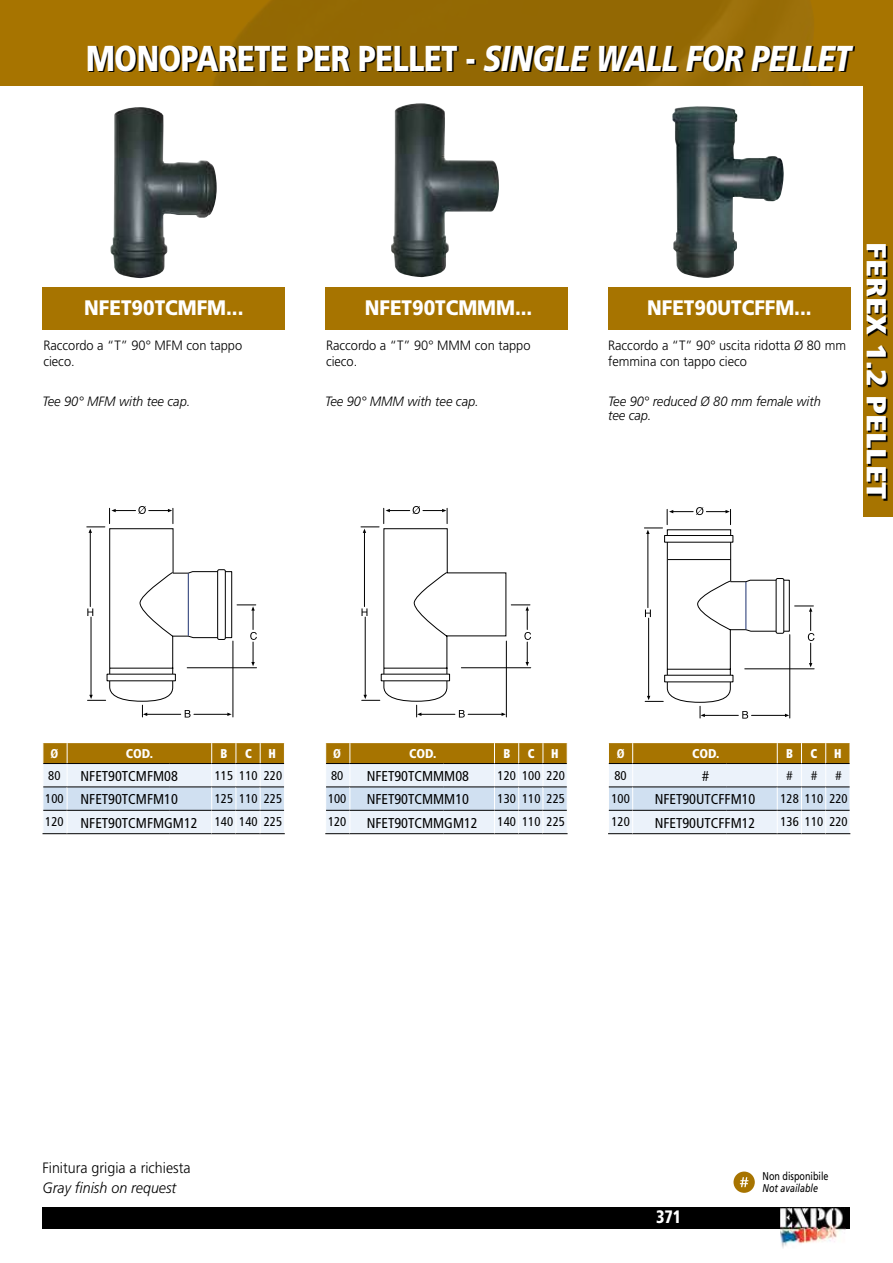
<style>
.page{position:relative;width:893px;height:1263px;background:#fff}
.page>*{position:absolute;margin:0;border:0;box-sizing:border-box;transform-origin:0 0}
.t1{font:900 36px "Frutiger";letter-spacing:-.01em;color:#fff;scale:.8 1}
.t2{font:900 condensed 27.45px "Frutiger";color:#fff;scale:1.2 1}
.t3{font:900 21px "Frutiger";color:#fff;scale:.9 1}
.t4{font:900 condensed 18px "Frutiger";color:#fff;scale:.9 1}
.t5{font:900 16.5px "Frutiger";color:#fff;scale:.7 1}
.t6{font:italic 900 16.5px "Frutiger";color:#fff;scale:.7 1}
.t7{font:300 15px "Frutiger";color:#000;scale:.95 1}
.t8{font:italic 300 15px "Frutiger";color:#000;scale:.95 1}
.t9{font:condensed 14.25px/23.4px "Frutiger";color:#000}
.t10{font:300 13.5px/16.2px "Frutiger";color:#000;scale:.95 1}
.t11{font:italic 300 13.5px/14.2px "Frutiger";color:#000;scale:.95 1}
.t12{font:condensed 12.75px/23.4px "Frutiger";color:#000;text-align:justify}
.t13{font:900 condensed 12.75px "Frutiger";color:#fff}
.t14{font:900 condensed 12.75px "Frutiger";color:#fff;scale:.9 1}
.t15{font:900 condensed 12.75px "Frutiger";color:#fff;scale:.9 1}
.t16{font:11.25px "Frutiger";color:#000;scale:.8 1}
.t17{font:italic 11.25px "Frutiger";color:#000;scale:.8 1}
.s1{font-style:italic}
</style>
<div class="page">
<div style="left:43px;top:1207px;width:807px;height:21px;background:#000"></div>
<img style="left:781px;top:1207px;width:65px;height:41px">
<div style="left:608px;top:287px;width:242px;height:43px;background:#a77400"></div>
<div style="left:863px;top:0;width:30px;height:517px;background:#a77400"></div>
<div style="left:0;top:0;width:893px;height:85px;background:#a77400"></div>
<img style="left:213px;top:0;width:601px;height:85px">
<img style="left:672px;top:106px;width:112px;height:172px">
<svg style="left:608px;top:743px;width:243px;height:91px;background:#ccc9b8"></svg>
<div style="left:43px;top:287px;width:242px;height:43px;background:#a77400"></div>
<img style="left:111px;top:107px;width:106px;height:171px">
<svg style="left:43px;top:743px;width:242px;height:91px;background:#ccc8b8"></svg>
<svg style="left:87px;top:506px;width:170px;height:211px"></svg>
<div style="left:107px;top:674px;width:68px;height:7px;background:#fff"></div>
<div style="left:218px;top:570px;width:7px;height:69px;background:#fff"></div>
<div style="left:217px;top:569px;width:9px;height:71px;border:1px solid #000"></div>
<div style="left:325px;top:287px;width:243px;height:43px;background:#a77400"></div>
<img style="left:391px;top:103px;width:108px;height:174px">
<svg style="left:325px;top:743px;width:243px;height:91px;background:#ccc9b8"></svg>
<svg style="left:361px;top:506px;width:170px;height:211px"></svg>
<div style="left:381px;top:674px;width:69px;height:7px;background:#fff"></div>
<svg style="left:644px;top:507px;width:170px;height:212px"></svg>
<div style="left:665px;top:675px;width:68px;height:7px;background:#fff"></div>
<hr style="left:668px;top:559px;width:63px;height:1px;background:#000">
<div style="left:665px;top:535px;width:68px;height:7px;background:#fff"></div>
<div style="left:664px;top:535px;width:69px;height:7px;border:1px solid #000"></div>
<svg style="left:868px;top:246px;width:20px;height:254px"></svg>
<svg style="left:89px;top:46px;width:766px;height:26px;background:#4b3501"></svg>
<svg style="left:733px;top:1171px;width:22px;height:22px"></svg>
<svg style="left:740px;top:1177px;width:8px;height:10px"></svg>
<h1 class="t1" style="left:86px;top:36px;width:957px">MONOPARETE PER PELLET - <span class="s1">SINGLE WALL FOR PELLET</span></h1>
<p class="t5" style="left:122px;top:287px;width:140px">Raccordo a T 45°</p>
<p class="t6" style="left:135px;top:305px;width:104px">45° Tee duct</p>
<p class="t5" style="left:687px;top:287px;width:140px">Raccordo a T 45°</p>
<p class="t6" style="left:700px;top:305px;width:104px">45° Tee duct</p>
<h3 class="t3" style="left:84px;top:295px;width:178px">NFET90TCMFM...</h3>
<h3 class="t3" style="left:365px;top:295px;width:188px">NFET90TCMMM...</h3>
<h3 class="t3" style="left:647px;top:295px;width:184px">NFET90UTCFFM...</h3>
<p class="t10" style="left:43px;top:337px;width:211px">Raccordo a “T” 90° MFM con tappo cieco.</p>
<p class="t10" style="left:326px;top:337px;width:217px">Raccordo a “T” 90° MMM con tappo cieco.</p>
<p class="t10" style="left:608px;top:337px;width:252px">Raccordo a “T” 90° uscita ridotta Ø 80 mm femmina con tappo cieco</p>
<p class="t11" style="left:43px;top:394px;width:157px">Tee 90° MFM with tee cap.</p>
<p class="t11" style="left:325px;top:394px;width:163px">Tee 90° MMM with tee cap.</p>
<p class="t11" style="left:608px;top:394px;width:225px">Tee 90° reduced Ø 80 mm female with tee cap.</p>
<h2 class="t2" style="left:893px;top:242px;width:216px;rotate:90deg">FEREX 1.2 PELLET</h2>
<p class="t14" style="left:245px;top:745px;width:9px">C</p>
<p class="t14" style="left:268px;top:745px;width:10px">H</p>
<p class="t12" style="left:239px;top:764px;width:20px">110<br>110<br>140</p>
<p class="t12" style="left:264px;top:764px;width:20px">220<br>225<br>225</p>
<p class="t15" style="left:50px;top:746px;width:10px">Ø</p>
<p class="t14" style="left:221px;top:745px;width:9px">B</p>
<p class="t12" style="left:215px;top:764px;width:20px">115<br>125<br>140</p>
<p class="t13" style="left:126px;top:746px;width:29px">COD.</p>
<p class="t9" style="left:81px;top:764px;width:119px">NFET90TCMFM08<br>NFET90TCMFM10<br>NFET90TCMFMGM12</p>
<p class="t12" style="left:45px;top:764px;width:20px;text-align:left">80<br>100<br>120</p>
<p class="t14" style="left:528px;top:745px;width:9px">C</p>
<p class="t14" style="left:551px;top:745px;width:10px">H</p>
<p class="t12" style="left:522px;top:764px;width:20px">100<br>110<br>110</p>
<p class="t12" style="left:547px;top:764px;width:20px">220<br>225<br>225</p>
<p class="t15" style="left:333px;top:746px;width:10px">Ø</p>
<p class="t14" style="left:503px;top:745px;width:9px">B</p>
<p class="t12" style="left:498px;top:764px;width:20px">120<br>130<br>140</p>
<p class="t13" style="left:409px;top:746px;width:29px">COD.</p>
<p class="t9" style="left:367px;top:764px;width:113px">NFET90TCMMM08<br>NFET90TCMMM10<br>NFET90TCMMGM12</p>
<p class="t12" style="left:328px;top:764px;width:20px;text-align:left">80<br>100<br>120</p>
<p class="t14" style="left:811px;top:745px;width:9px">C</p>
<p class="t14" style="left:834px;top:745px;width:10px">H</p>
<p class="t12" style="left:805px;top:764px;width:20px;text-align:center">#<br>110<br>110</p>
<p class="t12" style="left:829px;top:764px;width:20px;text-align:center">#<br>220<br>220</p>
<p class="t15" style="left:617px;top:746px;width:10px">Ø</p>
<p class="t14" style="left:786px;top:745px;width:9px">B</p>
<p class="t12" style="left:780px;top:764px;width:20px;text-align:center">#<br>128<br>136</p>
<p class="t13" style="left:692px;top:746px;width:29px">COD.</p>
<p class="t9" style="left:655px;top:764px;width:102px;text-align:center">#<br>NFET90UTCFFM10<br>NFET90UTCFFM12</p>
<p class="t12" style="left:611px;top:764px;width:20px;text-align:left">80<br>100<br>120</p>
<p class="t7" style="left:43px;top:1160px;width:157px">Finitura grigia a richiesta</p>
<p class="t8" style="left:43px;top:1179px;width:142px">Gray finish on request</p>
<h3 class="t4" style="left:656px;top:1206px;width:29px">371</h3>
<p class="t16" style="left:763px;top:1169px;width:84px">Non disponibile</p>
<p class="t17" style="left:763px;top:1181px;width:71px">Not available</p>
</div>
